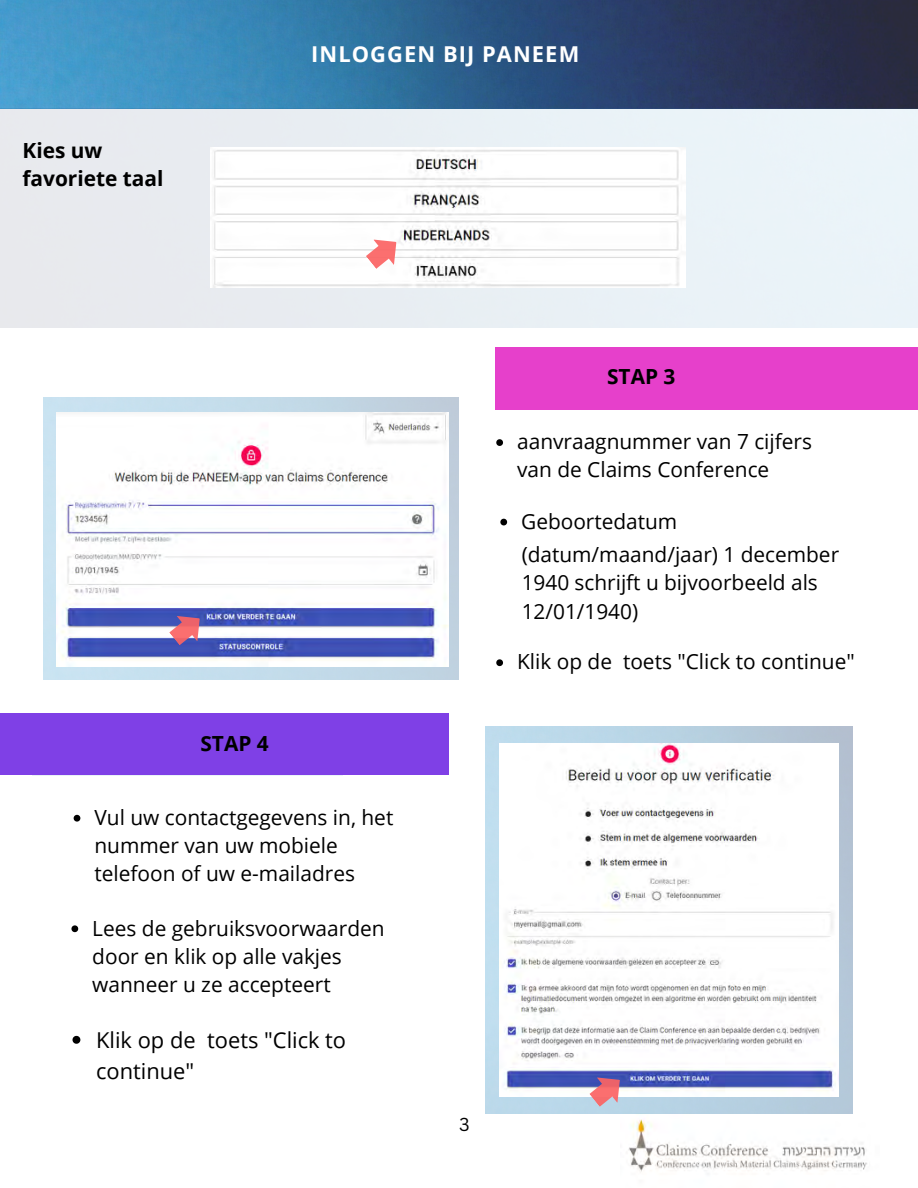
<style>
.page{position:relative;width:918px;height:1188px;background:#fff}
.page>*{position:absolute;margin:0;border:0;box-sizing:border-box;transform-origin:0 0}
.t1{font:21.9px/30.3px "Open Sans";color:#000}
.t2{font:700 21.9px "Open Sans";letter-spacing:.05em;color:#fff}
.t3{font:20.85px/28.2px "Open Sans";color:#000}
.t4{font:700 20.85px/28px "Open Sans";color:#000}
.t5{font:18.15px "Canva Sans";color:#000}
</style>
<div class="page">
<img style="left:621px;top:1113px;width:246px;height:59px">
<img style="left:0;top:0;width:918px;height:328px">
<div style="left:495px;top:347px;width:423px;height:63px;background:#e640cb"></div>
<div style="left:0;top:713px;width:448px;height:62px;background:#7f40e6"></div>
<img style="left:210px;top:147px;width:476px;height:141px">
<svg style="left:366px;top:240px;width:30px;height:29px"></svg>
<img style="left:57px;top:413px;width:391px;height:253px">
<img style="left:500px;top:743px;width:338px;height:353px">
<svg style="left:73px;top:1036px;width:7px;height:8px"></svg>
<svg style="left:496px;top:659px;width:7px;height:7px"></svg>
<svg style="left:500px;top:519px;width:7px;height:6px"></svg>
<svg style="left:496px;top:439px;width:7px;height:7px"></svg>
<svg style="left:74px;top:815px;width:6px;height:7px"></svg>
<svg style="left:71px;top:925px;width:7px;height:7px"></svg>
<svg style="left:169px;top:616px;width:31px;height:29px"></svg>
<svg style="left:589px;top:1077px;width:31px;height:30px"></svg>
<p class="t4" style="left:23px;top:136px;width:143px">Kies uw favoriete taal</p>
<p class="t2" style="left:311px;top:38px;width:270px">INLOGGEN BIJ PANEEM</p>
<p class="t4" style="left:201px;top:729px;width:70px">STAP 4</p>
<p class="t4" style="left:607px;top:362px;width:70px">STAP 3</p>
<p class="t3" style="left:517px;top:427px;width:296px">aanvraagnummer van 7 cijfers van de Claims Conference</p>
<p class="t3" style="left:521px;top:507px;width:158px">Geboortedatum</p>
<p class="t3" style="left:522px;top:540px;width:319px">(datum/maand/jaar) 1 december<br>1940 schrijft u bijvoorbeeld als<br>12/01/1940)</p>
<p class="t3" style="left:517px;top:647px;width:339px">Klik op de toets "Click to continue"</p>
<p class="t3" style="left:95px;top:803px;width:300px">Vul uw contactgegevens in, het nummer van uw mobiele telefoon of uw e-mailadres</p>
<p class="t3" style="left:92px;top:913px;width:294px">Lees de gebruiksvoorwaarden door en klik op alle vakjes wanneer u ze accepteert</p>
<p class="t1" style="left:96px;top:1025px;width:251px">Klik op de toets "Click to continue"</p>
<p class="t5" style="left:459px;top:1111px;width:12px">3</p>
</div>
